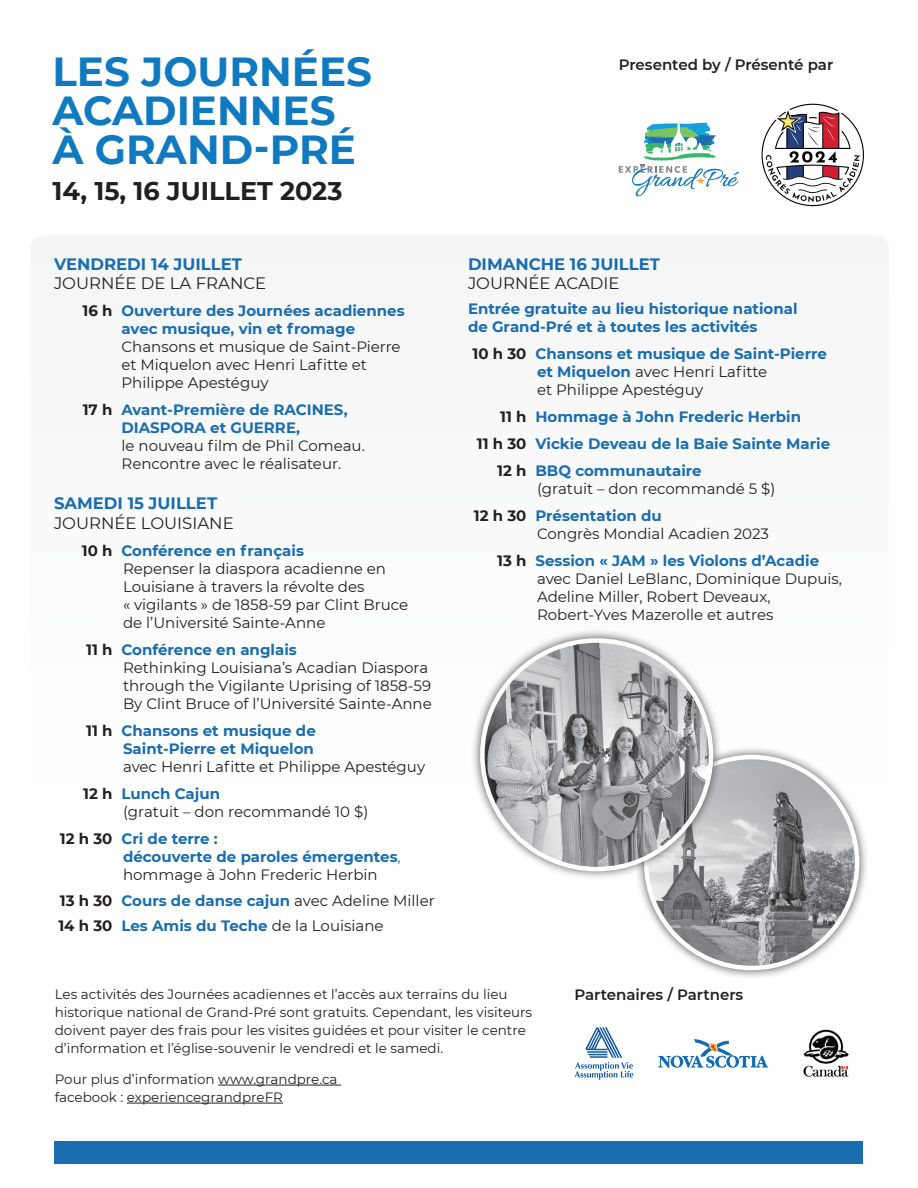
<style>
.page{position:relative;width:918px;height:1188px;background:#fff}
.page>*{position:absolute;margin:0;border:0;box-sizing:border-box;transform-origin:0 0}
.t1{font:700 40.5px/39px "Montserrat";color:#107ac0}
.t2{font:700 25.5px "Montserrat";color:#231f20}
.t3{font:700 16.5px "Montserrat";color:#1a6daf}
.t4{font:16.5px "Montserrat";color:#231f20}
.t5{font:15px/18px "Montserrat";color:#231f20}
.t6{font:700 15px/18px "Montserrat";color:#1a6daf}
.t7{font:600 15px "Montserrat";color:#231f20}
.t8{font:13.5px/18px "Montserrat";color:#231f20}
.s1{color:#231f20}
.s2{font-weight:700}
.s3{font-weight:700;color:#1a6daf}
.s4{font-weight:400}
.s5{font-weight:400;color:#231f20}
</style>
<div class="page">
<div style="left:30px;top:235px;width:859px;height:761px;background:#fafbfb;border-radius:14px"></div>
<hr style="left:218px;top:1085px;width:123px;height:1px;background:#231f20">
<hr style="left:127px;top:1103px;width:156px;height:1px;background:#231f20">
<img style="left:803px;top:1029px;width:46px;height:48px">
<div style="left:55px;top:1141px;width:808px;height:22px;background:#1a6daf"></div>
<svg style="left:619px;top:123px;width:120px;height:73px"></svg>
<svg style="left:762px;top:103px;width:102px;height:103px"></svg>
<svg style="left:658px;top:1039px;width:110px;height:29px"></svg>
<svg style="left:575px;top:1027px;width:58px;height:53px"></svg>
<div style="left:635px;top:746px;width:234px;height:234px;background:#231f20;opacity:.75"></div>
<img style="left:646px;top:757px;width:211px;height:211px;border-radius:105px">
<div style="left:471px;top:629px;width:251px;height:252px;background:#231f20;opacity:.75"></div>
<img style="left:482px;top:641px;width:229px;height:228px;border-radius:114px">
<h1 class="t1" style="left:52px;top:50px;width:143px">Les Journ</h1>
<h1 class="t1" style="left:292px;top:50px;width:53px">ées</h1>
<h1 class="t1" style="left:52px;top:89px;width:305px">acadiennes<br>à Grand-Pré</h1>
<h2 class="t2" style="left:52px;top:172px;width:131px">14, 15, 16 juillet</h2>
<h2 class="t2" style="left:280px;top:172px;width:64px">2023</h2>
<p class="t3" style="left:54px;top:252px;width:190px">VENDREDI 14 JUILLET</p>
<p class="t4" style="left:54px;top:272px;width:214px">JOURNÉE DE LA FRANCE</p>
<p class="t6" style="left:122px;top:301px;width:285px;text-indent:-39px"><span class="s1">16 h</span> Ouverture des Journées acadiennes avec musique, vin et fromage</p>
<p class="t5" style="left:122px;top:337px;width:281px">Chansons et musique de Saint-Pierre et Miquelon avec Henri Lafitte et<br>Philippe Apestéguy</p>
<p class="t6" style="left:83px;top:400px;width:267px;text-align:center"><span class="s1">17 h</span> Avant-Première de RACINES,<br>DIASPORA et GUERRE,</p>
<p class="t5" style="left:122px;top:436px;width:245px">le nouveau film de Phil Comeau.<br>Rencontre avec le réalisateur.</p>
<p class="t3" style="left:54px;top:491px;width:165px">SAMEDI 15 JUILLET</p>
<p class="t4" style="left:54px;top:512px;width:181px">JOURNÉE LOUISIANE</p>
<p class="t5" style="left:123px;top:541px;width:287px;text-indent:-41px"><span class="s2">10 h</span> <span class="s3">Conférence en français<br></span>Repenser la diaspora acadienne en<br>Louisiane à travers la révolte des<br>« vigilants » de 1858-59 par Clint Bruce de l’Université Sainte-Anne</p>
<p class="t5" style="left:123px;top:640px;width:310px;text-indent:-37px"><span class="s2">11 h</span> <span class="s3">Conférence en anglais<br></span>Rethinking Louisiana’s Acadian Diaspora through the Vigilante Uprising of 1858-59<br>By Clint Bruce of l’Université Sainte-Anne</p>
<p class="t6" style="left:86px;top:721px;width:231px;text-align:right"><span class="s1">11 h</span> Chansons et musique de<br>Saint-Pierre et Miquelon</p>
<p class="t5" style="left:83px;top:752px;width:344px;line-height:26.8px;text-indent:40px">avec Henri Lafitte et Philippe Apestéguy<br><span class="s2">12 h</span> <span class="s3">Lunch Cajun</span></p>
<p class="t5" style="left:60px;top:797px;width:310px;line-height:26.8px;text-indent:63px">(gratuit – don recommandé 10 $)<br><span class="s2">12 h 30</span> <span class="s3">Cri de terre :</span></p>
<p class="t6" style="left:123px;top:846px;width:279px">découverte de paroles émergentes<span class="s4">, </span><span class="s5">hommage à John Frederic Herbin</span></p>
<p class="t6" style="left:58px;top:888px;width:378px;line-height:24.8px"><span class="s1">13 h 30</span> Cours de danse cajun <span class="s5">avec Adeline Miller<br></span><span class="s1">14 h 30</span> Les Amis du Teche <span class="s5">de la Louisiane</span></p>
<p class="t7" style="left:619px;top:55px;width:216px">Presented by / Présenté par</p>
<p class="t3" style="left:468px;top:252px;width:194px">DIMANCHE 16 JUILLET</p>
<p class="t4" style="left:468px;top:272px;width:153px">JOURNÉE ACADIE</p>
<p class="t6" style="left:468px;top:299px;width:331px">Entrée gratuite au lieu historique national de Grand-Pré et à toutes les activités</p>
<p class="t6" style="left:537px;top:344px;width:291px;text-indent:-64px"><span class="s1">10 h 30</span> Chansons et musique de Saint-Pierre et Miquelon <span class="s5">avec Henri Lafitte<br>et Philippe Apestéguy</span></p>
<p class="t6" style="left:500px;top:407px;width:303px"><span class="s1">11 h</span> Hommage à John Frederic Herbin</p>
<p class="t6" style="left:477px;top:434px;width:355px"><span class="s1">11 h 30</span> Vickie Deveau de la Baie Sainte Marie</p>
<p class="t6" style="left:497px;top:461px;width:206px"><span class="s1">12 h</span> BBQ communautaire</p>
<p class="t5" style="left:474px;top:474px;width:303px;line-height:26.8px;text-indent:63px">(gratuit – don recommandé 5 $)<br><span class="s2">12 h 30</span> <span class="s3">Présentation du</span></p>
<p class="t6" style="left:497px;top:519px;width:324px;line-height:26.8px;text-indent:40px"><span class="s5">Congrès Mondial Acadien 2023<br></span><span class="s1">13 h</span> Session « JAM » les Violons d’Acadie</p>
<p class="t5" style="left:537px;top:569px;width:306px">avec Daniel LeBlanc, Dominique Dupuis,<br>Adeline Miller, Robert Deveaux,<br>Robert-Yves Mazerolle et autres</p>
<p class="t8" style="left:55px;top:984px;width:479px">Les activités des Journées acadiennes et l’accès aux terrains du lieu historique national de Grand-Pré sont gratuits. Cependant, les visiteurs doivent payer des frais pour les visites guidées et pour visiter le centre d’information et l’église-souvenir le vendredi et le samedi.</p>
<p class="t8" style="left:55px;top:1070px;width:284px">Pour plus d’information www.grandpre.ca facebook : experiencegrandpreFR</p>
<p class="t7" style="left:575px;top:984px;width:170px">Partenaires / Partners</p>
</div>
